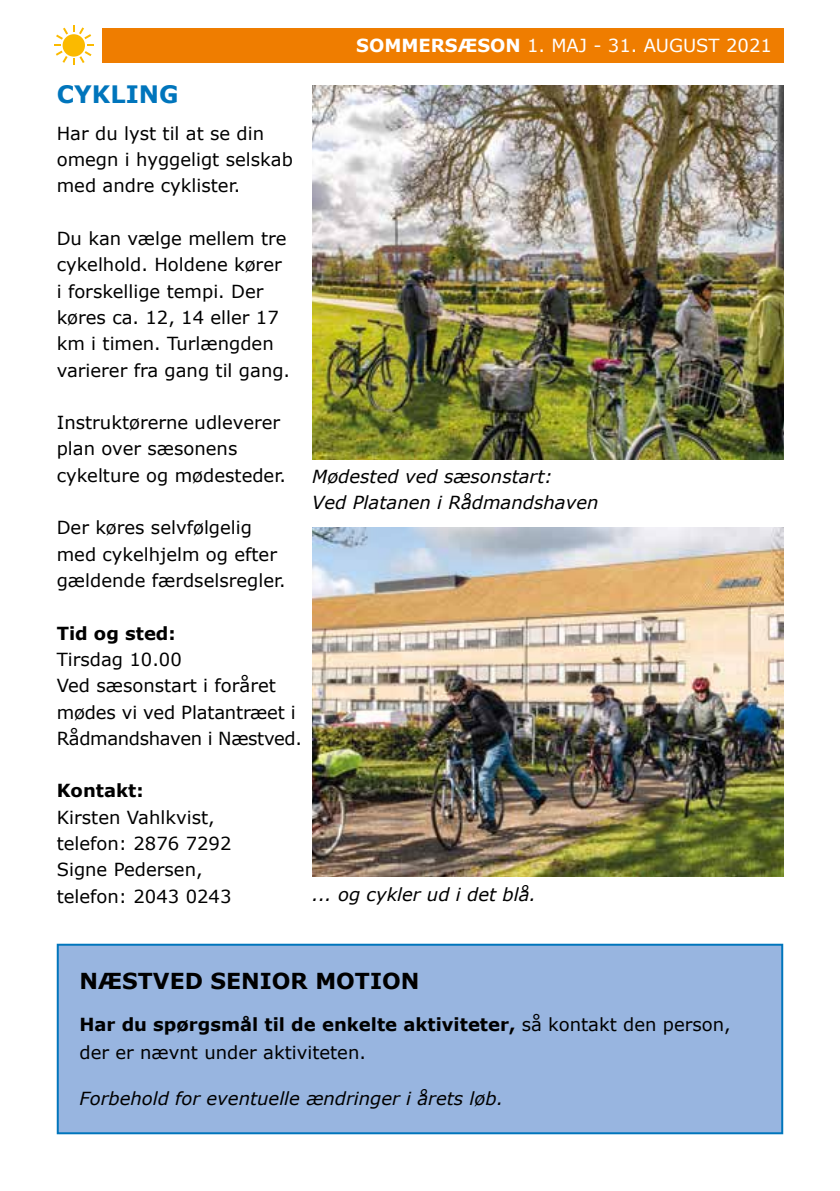
<style>
.page{position:relative;width:840px;height:1191px;background:#fff}
.page>*{position:absolute;margin:0;border:0;box-sizing:border-box;transform-origin:0 0}
.t1{font:700 24px "Verdana";color:#0075bc}
.t2{font:700 22px "Verdana";color:#000}
.t3{font:18px/26.2px "Verdana";color:#000}
.t4{font:italic 18px/26px "Verdana";color:#000}
.t5{font:18px "Verdana";color:#fff}
.t6{font:700 18px "Verdana";color:#000}
.s1{font-weight:700}
</style>
<div class="page">
<img style="left:312px;top:85px;width:470px;height:374px">
<img style="left:312px;top:527px;width:470px;height:349px">
<div style="left:102px;top:28px;width:680px;height:34px;background:#ef7d00"></div>
<svg style="left:54px;top:26px;width:40px;height:39px"></svg>
<div style="left:57px;top:943px;width:725px;height:191px;background:#98b5e0;border:2px solid #0075bc"></div>
<p class="t5" style="left:356px;top:34px;width:417px"><span class="s1">SOMMERSÆSON</span> 1. MAJ - 31. AUGUST 2021</p>
<h1 class="t1" style="left:57px;top:79px;width:123px">CYKLING</h1>
<p class="t3" style="left:57px;top:120px;width:237px">Har du lyst til at se din omegn i hyggeligt selskab med andre cyklister.</p>
<p class="t3" style="left:57px;top:226px;width:235px">Du kan vælge mellem tre cykelhold. Holdene kører i forskellige tempi. Der køres ca. 12, 14 eller 17 km i timen. Turlængden varierer fra gang til gang.</p>
<p class="t3" style="left:57px;top:410px;width:231px">Instruktørerne udleverer plan over sæsonens cykelture og mødesteder.</p>
<p class="t3" style="left:57px;top:515px;width:230px">Der køres selvfølgelig med cykelhjelm og efter gældende færdselsregler.</p>
<p class="t6" style="left:57px;top:621px;width:120px">Tid og sted:</p>
<p class="t3" style="left:57px;top:646px;width:246px">Tirsdag 10.00<br>Ved sæsonstart i foråret mødes vi ved Platantræet i<br>Rådmandshaven i Næstved.</p>
<p class="t6" style="left:57px;top:779px;width:88px">Kontakt:</p>
<p class="t3" style="left:57px;top:804px;width:176px">Kirsten Vahlkvist, telefon: 2876 7292<br>Signe Pedersen, telefon: 2043 0243</p>
<p class="t4" style="left:312px;top:464px;width:288px">Mødested ved sæsonstart:<br>Ved Platanen i Rådmandshaven</p>
<p class="t4" style="left:312px;top:882px;width:225px">... og cykler ud i det blå.</p>
<p class="t2" style="left:79px;top:966px;width:341px">NÆSTVED SENIOR MOTION</p>
<p class="t3" style="left:79px;top:1010px;width:652px;line-height:28px"><span class="s1">Har du spørgsmål til de enkelte aktiviteter,</span> så kontakt den person, der er nævnt under aktiviteten.</p>
<p class="t4" style="left:79px;top:1085px;width:425px">Forbehold for eventuelle ændringer i årets løb.</p>
</div>
